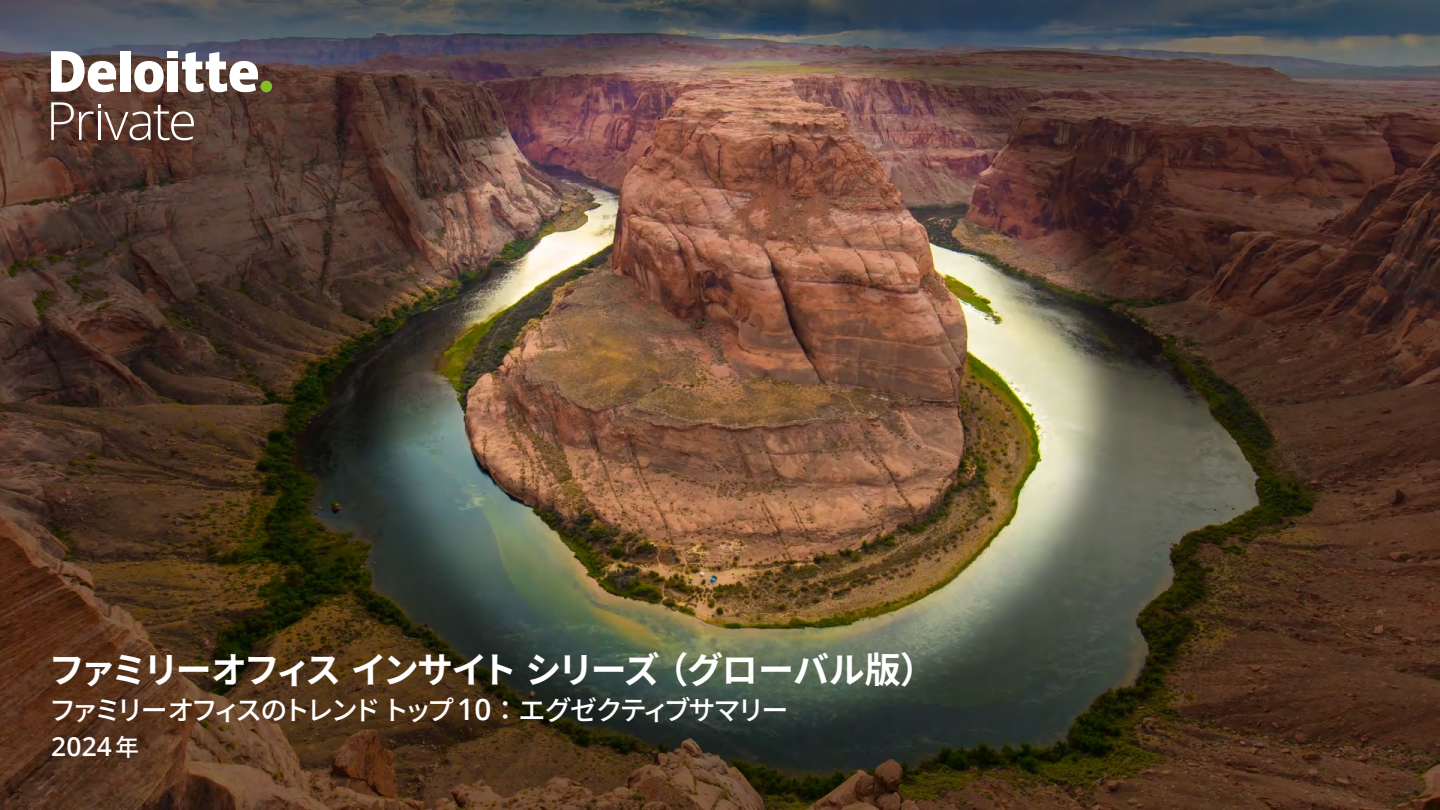
<style>
.page{position:relative;width:1440px;height:810px;background:#fff}
.page>*{position:absolute;margin:0;border:0;box-sizing:border-box;transform-origin:0 0}
.t1{font:700 36px "Noto Sans JP";letter-spacing:-.085em;color:#fff}
.t2{font:500 27px "Noto Sans JP";letter-spacing:-.12em;color:#fff}
.t3{font:600 26.4px "Open Sans";color:#fff}
.s1{font-family:"Open Sans";font-weight:600;font-size:29.7px}
.s2{font-family:"Noto Sans JP";font-weight:500;font-size:24px}
</style>
<div class="page">
<img style="left:0;top:0;width:1440px;height:810px">
<div style="left:260px;top:81px;width:12px;height:11px;background:#86bc25;border-radius:50%"></div>
<div style="left:120px;top:51px;width:10px;height:41px;background:#fff"></div>
<svg style="left:134px;top:61px;width:30px;height:31px"></svg>
<div style="left:168px;top:61px;width:10px;height:31px;background:#fff"></div>
<div style="left:168px;top:51px;width:10px;height:7px;background:#fff"></div>
<svg style="left:182px;top:52px;width:76px;height:40px"></svg>
<svg style="left:51px;top:51px;width:65px;height:41px"></svg>
<svg style="left:51px;top:102px;width:143px;height:38px;background:#785d54"></svg>
<h1 class="t1" style="left:49px;top:649px;width:888px">ファミリーオフィスインサイトシリーズ（グローバル版）</h1>
<p class="t2" style="left:49px;top:695px;width:741px">ファミリーオフィスのトレンドトップ <span class="s1">10</span>：エグゼクティブサマリー</p>
<p class="t3" style="left:51px;top:728px;width:90px">2024<span class="s2">年</span></p>
</div>
